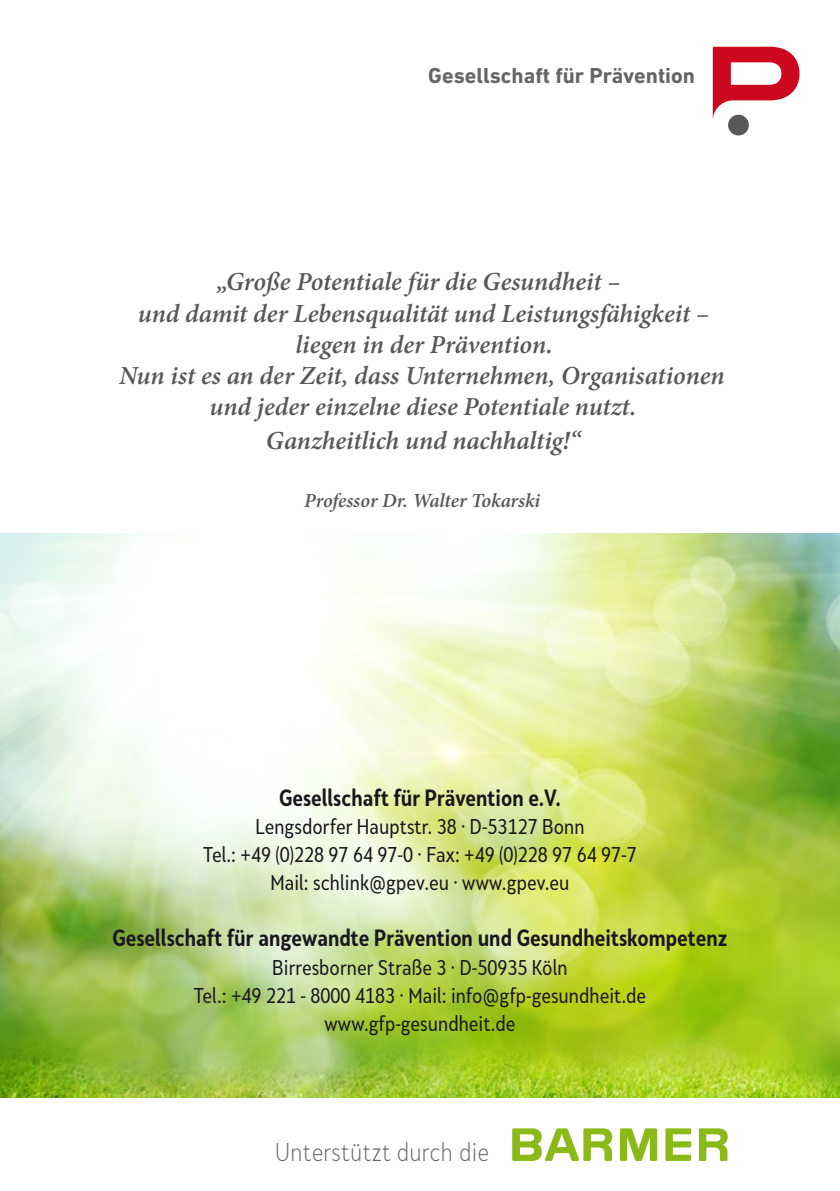
<style>
.page{position:relative;width:840px;height:1191px;background:#fff}
.page>*{position:absolute;margin:0;border:0;box-sizing:border-box;transform-origin:0 0}
.t1{font:italic 600 26px/31.2px "Minion Pro";letter-spacing:-.005em;color:#58585a;text-align:center}
.t2{font:300 24px "Skola Sans Cn";letter-spacing:.01em;color:#646567}
.t3{font:700 22px "Skola Sans Cn";color:#1a171c}
.t4{font:700 22px "DIN Next LT Pro";color:#646567}
.t5{font:20px/28px "Skola Sans Cn";color:#1a171c;text-align:center}
.t6{font:italic 600 20px "Minion Pro";letter-spacing:-.01em;color:#58585a}
</style>
<div class="page">
<img style="left:0;top:534px;width:839px;height:563px">
<div style="left:727px;top:115px;width:21px;height:20px;background:#58585a;border-radius:50%"></div>
<svg style="left:712px;top:47px;width:87px;height:74px"></svg>
<svg style="left:512px;top:1128px;width:215px;height:33px"></svg>
<p class="t4" style="left:428px;top:63px;width:268px">Gesellschaft für Prävention</p>
<p class="t1" style="left:119px;top:266px;width:606px">„Große Potentiale für die Gesundheit –<br>und damit der Lebensqualität und Leistungsfähigkeit – liegen in der Prävention.<br>Nun ist es an der Zeit, dass Unternehmen, Organisationen und jeder einzelne diese Potentiale nutzt.</p>
<p class="t1" style="left:266px;top:425px;width:316px">Ganzheitlich und nachhaltig!“</p>
<p class="t6" style="left:304px;top:486px;width:237px">Professor Dr. Walter Tokarski</p>
<p class="t3" style="left:279px;top:784px;width:283px">Gesellschaft für Prävention e.V.</p>
<p class="t5" style="left:203px;top:813px;width:435px">Lengsdorfer Hauptstr. 38 · D-53127 Bonn<br>Tel.: +49 (0)228 97 64 97-0 · Fax: +49 (0)228 97 64 97-7<br>Mail: schlink@gpev.eu · www.gpev.eu</p>
<p class="t3" style="left:112px;top:924px;width:616px">Gesellschaft für angewandte Prävention und Gesundheitskompetenz</p>
<p class="t5" style="left:194px;top:953px;width:454px">Birresborner Straße 3 · D-50935 Köln<br>Tel.: +49 221 - 8000 4183 · Mail: info@gfp-gesundheit.de www.gfp-gesundheit.de</p>
<p class="t2" style="left:275px;top:1137px;width:215px">Unterstützt durch die</p>
</div>
